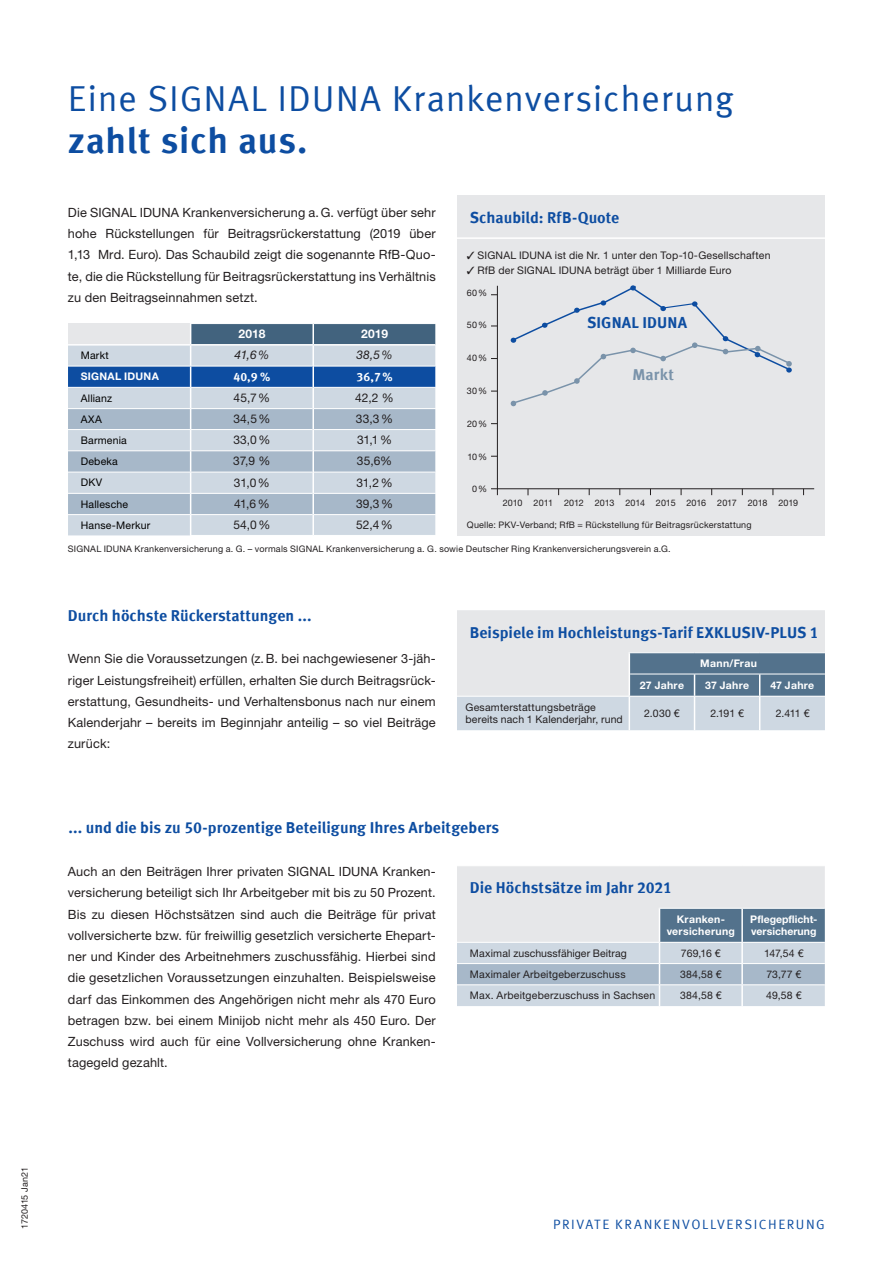
<style>
.page{position:relative;width:893px;height:1263px;background:#fff}
.page>*{position:absolute;margin:0;border:0;box-sizing:border-box;transform-origin:0 0}
.t1{font:36px "Meta Offc Pro Norm";letter-spacing:.02em;color:#0d4da1}
.t2{font:700 36px "Meta Offc Pro";letter-spacing:.015em;color:#0d4da1}
.t3{font:700 15.75px "Meta Offc Pro";color:#0d4da1}
.t4{font:700 15.75px "Meta Offc Pro";letter-spacing:.01em;color:#7a93aa}
.t5{font:13.5px "Meta Offc Pro Norm";letter-spacing:.115em;color:#0d4da1}
.t6{font:12.75px/21.3px "Helvetica Neue LTW1 G";letter-spacing:.01em;color:#231f20;text-align:justify}
.t7{font:12px "Helvetica Neue LTW1 G";letter-spacing:.005em;color:#231f20}
.t8{font:italic 12px "Helvetica Neue LTW1 G";color:#231f20}
.t9{font:700 12px "Meta Offc Pro";color:#fff}
.t10{font:700 12px "Helvetica Neue LTW1 G";letter-spacing:.005em;color:#fff}
.t11{font:10.5px/11.7px "Helvetica Neue LTW1 G";letter-spacing:.015em;color:#231f20}
.t12{font:700 10.5px/11.7px "Helvetica Neue LTW1 G";letter-spacing:.025em;color:#fff;text-align:center}
.t13{font:10.5px "Helvetica Neue LTW1 G";letter-spacing:.02em;color:#000}
.t14{font:700 10.5px/11.7px "Helvetica Neue LTW1 G";color:#fff}
.t15{font:9px "Helvetica Neue LTW1 G";letter-spacing:.02em;color:#231f20}
.t16{font:9px "Helvetica Neue LTW1 G";letter-spacing:-.005em;color:#231f20}
</style>
<div class="page">
<svg style="left:457px;top:610px;width:368px;height:120px;background:#c4cdd6"></svg>
<hr style="left:694px;top:696px;width:1px;height:34px;background:#fff">
<hr style="left:759px;top:696px;width:1px;height:34px;background:#fff">
<hr style="left:629px;top:652px;width:65px;height:1px;background:#fff">
<hr style="left:694px;top:652px;width:66px;height:1px;background:#fff">
<hr style="left:760px;top:652px;width:65px;height:1px;background:#fff">
<hr style="left:630px;top:674px;width:64px;height:1px;background:#fff">
<hr style="left:694px;top:674px;width:66px;height:1px;background:#fff">
<hr style="left:760px;top:674px;width:65px;height:1px;background:#fff">
<hr style="left:457px;top:696px;width:172px;height:1px;background:#fff">
<hr style="left:629px;top:696px;width:65px;height:1px;background:#fff">
<hr style="left:694px;top:696px;width:66px;height:1px;background:#fff">
<hr style="left:760px;top:696px;width:65px;height:1px;background:#fff">
<svg style="left:457px;top:866px;width:368px;height:140px;background:#c6cfd8"></svg>
<hr style="left:741px;top:909px;width:2px;height:33px;background:#fff">
<hr style="left:741px;top:943px;width:2px;height:20px;background:#fff">
<hr style="left:741px;top:964px;width:2px;height:20px;background:#fff">
<hr style="left:741px;top:985px;width:2px;height:21px;background:#fff">
<hr style="left:659px;top:908px;width:83px;height:1px;background:#fff">
<hr style="left:742px;top:908px;width:83px;height:1px;background:#fff">
<hr style="left:457px;top:942px;width:202px;height:1px;background:#fff">
<hr style="left:659px;top:942px;width:83px;height:1px;background:#fff">
<hr style="left:742px;top:942px;width:83px;height:1px;background:#fff">
<hr style="left:457px;top:963px;width:202px;height:1px;background:#fff">
<hr style="left:659px;top:963px;width:83px;height:1px;background:#fff">
<hr style="left:742px;top:963px;width:83px;height:1px;background:#fff">
<hr style="left:457px;top:984px;width:202px;height:1px;background:#fff">
<hr style="left:659px;top:984px;width:83px;height:1px;background:#fff">
<hr style="left:742px;top:984px;width:83px;height:1px;background:#fff">
<svg style="left:68px;top:324px;width:368px;height:211px;background:#abbcd0"></svg>
<div style="left:457px;top:196px;width:368px;height:340px;background:#e6e7e9"></div>
<hr style="left:457px;top:237px;width:368px;height:2px;background:#fff">
<hr style="left:497px;top:286px;width:1px;height:209px;background:#231f20">
<hr style="left:491px;top:488px;width:323px;height:1px;background:#231f20">
<svg style="left:511px;top:285px;width:281px;height:121px"></svg>
<p class="t15" style="left:19px;top:1229px;width:63px;rotate:-90deg">1720415 Jan21</p>
<h1 class="t1" style="left:68px;top:71px;width:667px">Eine SIGNAL IDUNA Krankenversicherung</h1>
<h1 class="t2" style="left:68px;top:112px;width:241px">zahlt sich aus.</h1>
<p class="t6" style="left:68px;top:202px;width:369px">Die SIGNAL IDUNA Krankenversicherung a.G. verfügt über sehr hohe Rückstellungen für Beitragsrückerstattung (2019 über 1,13 Mrd. Euro). Das Schaubild zeigt die sogenannte RfB-Quo&shy;te, die die Rückstellung für Beitragsrückerstattung ins Verhältnis zu den Beitragseinnahmen setzt.</p>
<p class="t10" style="left:238px;top:326px;width:29px">2018</p>
<p class="t10" style="left:361px;top:326px;width:29px">2019</p>
<p class="t3" style="left:470px;top:205px;width:151px">Schaubild: RfB-Quote</p>
<p class="t11" style="left:467px;top:249px;width:305px">✓ SIGNAL IDUNA ist die Nr. 1 unter den Top-10-Gesellschaften</p>
<p class="t11" style="left:467px;top:264px;width:266px">✓ RfB der SIGNAL IDUNA beträgt über 1 Milliarde Euro</p>
<p class="t15" style="left:467px;top:288px;width:22px">60%</p>
<p class="t15" style="left:467px;top:319px;width:22px">50%</p>
<p class="t3" style="left:587px;top:310px;width:102px">SIGNAL IDUNA</p>
<p class="t13" style="left:81px;top:349px;width:30px">Markt</p>
<p class="t8" style="left:235px;top:348px;width:36px">41,6%</p>
<p class="t8" style="left:356px;top:348px;width:38px">38,5%</p>
<p class="t12" style="left:81px;top:371px;width:80px">SIGNAL IDUNA</p>
<p class="t9" style="left:233px;top:368px;width:39px">40,9 %</p>
<p class="t9" style="left:357px;top:368px;width:38px">36,7%</p>
<p class="t13" style="left:81px;top:391px;width:33px">Allianz</p>
<p class="t7" style="left:234px;top:390px;width:38px">45,7%</p>
<p class="t7" style="left:355px;top:390px;width:40px">42,2 %</p>
<p class="t13" style="left:81px;top:413px;width:23px">AXA</p>
<p class="t7" style="left:233px;top:411px;width:39px">34,5%</p>
<p class="t7" style="left:356px;top:411px;width:39px">33,3%</p>
<p class="t13" style="left:81px;top:434px;width:48px">Barmenia</p>
<p class="t7" style="left:233px;top:432px;width:39px">33,0%</p>
<p class="t7" style="left:357px;top:432px;width:36px">31,1 %</p>
<p class="t13" style="left:81px;top:455px;width:39px">Debeka</p>
<p class="t7" style="left:233px;top:454px;width:39px">37,9 %</p>
<p class="t7" style="left:357px;top:454px;width:37px">35,6%</p>
<p class="t13" style="left:81px;top:476px;width:23px">DKV</p>
<p class="t7" style="left:234px;top:475px;width:37px">31,0%</p>
<p class="t7" style="left:356px;top:475px;width:38px">31,2%</p>
<p class="t13" style="left:81px;top:497px;width:49px">Hallesche</p>
<p class="t7" style="left:234px;top:496px;width:37px">41,6%</p>
<p class="t7" style="left:356px;top:496px;width:39px">39,3%</p>
<p class="t13" style="left:81px;top:519px;width:71px">Hanse-Merkur</p>
<p class="t7" style="left:233px;top:517px;width:38px">54,0%</p>
<p class="t7" style="left:356px;top:517px;width:38px">52,4%</p>
<p class="t15" style="left:467px;top:352px;width:22px">40%</p>
<p class="t4" style="left:632px;top:362px;width:43px">Markt</p>
<p class="t15" style="left:467px;top:385px;width:22px">30%</p>
<p class="t15" style="left:467px;top:418px;width:22px">20%</p>
<p class="t15" style="left:467px;top:451px;width:21px">10%</p>
<p class="t15" style="left:472px;top:484px;width:17px">0%</p>
<p class="t16" style="left:503px;top:497px;width:297px">2010 2011 2012 2013 2014 2015 2016 2017 2018 2019</p>
<p class="t15" style="left:467px;top:519px;width:286px">Quelle: PKV-Verband; RfB = Rückstellung für Beitragsrückerstattung</p>
<p class="t15" style="left:68px;top:543px;width:604px">SIGNAL IDUNA Krankenversicherung a. G. – vormals SIGNAL Krankenversicherung a. G. sowie Deutscher Ring Krankenversicherungsverein a.G.</p>
<p class="t3" style="left:68px;top:603px;width:245px">Durch höchste Rückerstattungen ...</p>
<p class="t6" style="left:68px;top:648px;width:369px">Wenn Sie die Voraussetzungen (z.B. bei nachgewiesener 3-jäh&shy;riger Leistungsfreiheit) erfüllen, erhalten Sie durch Beitragsrück&shy;erstattung, Gesundheits- und Verhaltensbonus nach nur einem Kalenderjahr – bereits im Beginnjahr anteilig – so viel Beiträge zurück:</p>
<p class="t3" style="left:470px;top:620px;width:351px">Beispiele im Hochleistungs-Tarif EXKLUSIV-PLUS 1</p>
<p class="t12" style="left:700px;top:657px;width:58px">Mann/Frau</p>
<p class="t12" style="left:640px;top:679px;width:46px">27 Jahre</p>
<p class="t12" style="left:705px;top:679px;width:46px">37 Jahre</p>
<p class="t12" style="left:770px;top:679px;width:45px">47 Jahre</p>
<p class="t11" style="left:465px;top:701px;width:159px">Gesamterstattungsbeträge bereits nach 1 Kalenderjahr, rund</p>
<p class="t11" style="left:644px;top:707px;width:37px">2.030 €</p>
<p class="t11" style="left:710px;top:707px;width:35px">2.191 €</p>
<p class="t11" style="left:776px;top:707px;width:35px">2.411 €</p>
<p class="t3" style="left:68px;top:816px;width:432px">... und die bis zu 50-prozentige Beteiligung Ihres Arbeitgebers</p>
<p class="t6" style="left:68px;top:861px;width:369px">Auch an den Beiträgen Ihrer privaten SIGNAL IDUNA Kranken&shy;versicherung beteiligt sich Ihr Arbeitgeber mit bis zu 50 Prozent.<br>Bis zu diesen Höchstsätzen sind auch die Beiträge für privat vollversicherte bzw. für freiwillig gesetzlich versicherte Ehepart&shy;ner und Kinder des Arbeitnehmers zuschussfähig. Hierbei sind die gesetzlichen Voraussetzungen einzuhalten. Beispielsweise darf das Einkommen des Angehörigen nicht mehr als 470 Euro betragen bzw. bei einem Minijob nicht mehr als 450 Euro. Der Zuschuss wird auch für eine Vollversicherung ohne Kranken&shy;tagegeld gezahlt.</p>
<p class="t3" style="left:470px;top:875px;width:204px">Die Höchstsätze im Jahr 2021</p>
<p class="t12" style="left:667px;top:913px;width:70px">Kranken&shy;versicherung</p>
<p class="t14" style="left:750px;top:913px;width:69px">Pflegepflicht&shy;versicherung</p>
<p class="t11" style="left:470px;top:947px;width:158px">Maximal zuschussfähiger Beitrag</p>
<p class="t11" style="left:681px;top:947px;width:41px">769,16 €</p>
<p class="t11" style="left:764px;top:947px;width:41px">147,54 €</p>
<p class="t11" style="left:470px;top:968px;width:157px">Maximaler Arbeitgeberzuschuss</p>
<p class="t11" style="left:680px;top:968px;width:43px">384,58 €</p>
<p class="t11" style="left:766px;top:968px;width:36px">73,77 €</p>
<p class="t11" style="left:470px;top:989px;width:187px">Max. Arbeitgeberzuschuss in Sachsen</p>
<p class="t11" style="left:680px;top:990px;width:43px">384,58 €</p>
<p class="t11" style="left:766px;top:990px;width:37px">49,58 €</p>
<p class="t5" style="left:553px;top:1214px;width:174px">PRIVATE Krankenvollver</p>
<p class="t5" style="left:744px;top:1214px;width:82px">sicherung</p>
</div>
